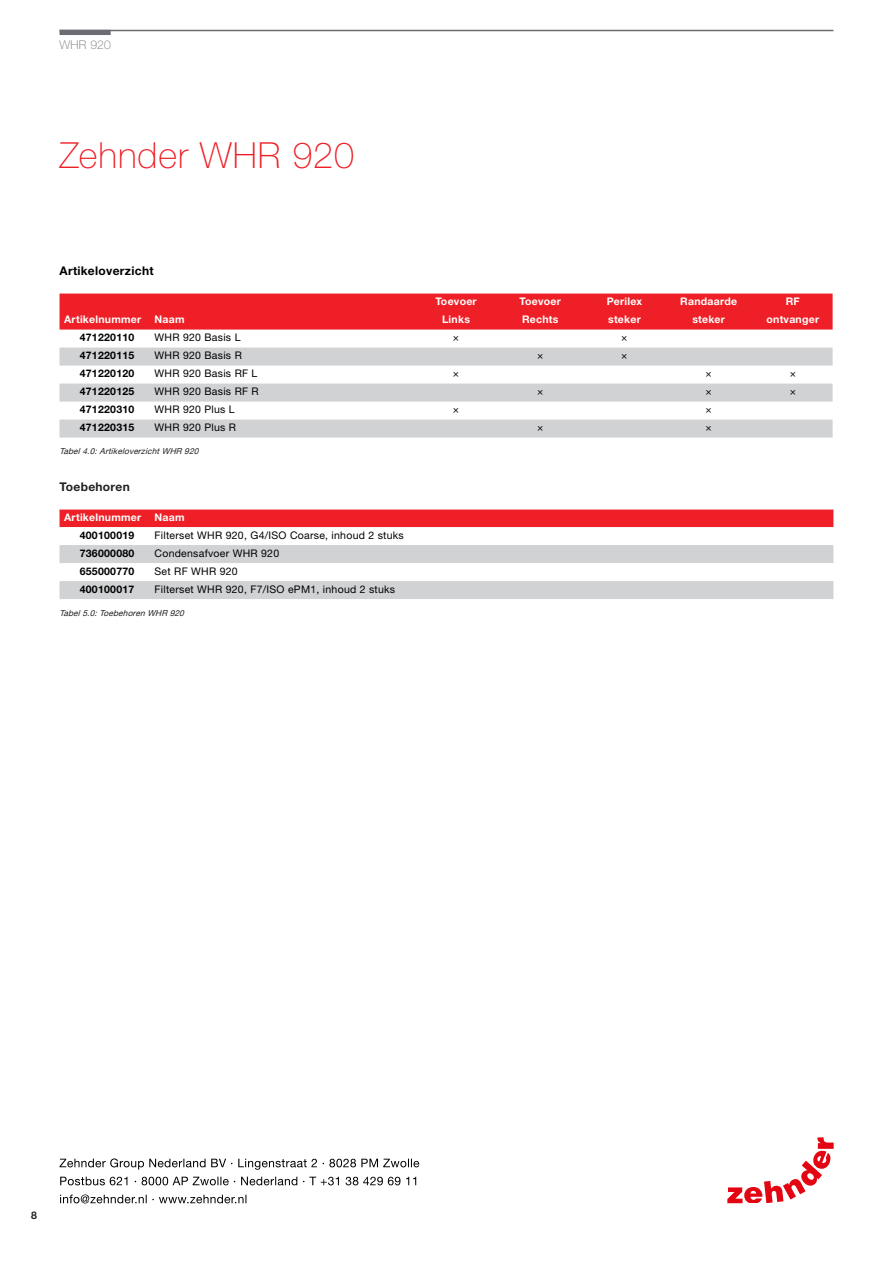
<style>
.page{position:relative;width:893px;height:1263px;background:#fff}
.page>*{position:absolute;margin:0;border:0;box-sizing:border-box;transform-origin:0 0}
.Subheadline{font:100 36px "Helvetica Neue LTW1 G";letter-spacing:.025em;color:#ee1f26}
.Subheadline-2{font:700 12px "Helvetica Neue LTW1 G";letter-spacing:.025em;color:#000}
.Subheadline-3{font:700 12px "Helvetica Neue LTW1 G";letter-spacing:.025em;color:#231f20}
.Kolumnentitel_8pt_re{font:100 12px "Helvetica Neue LTW1 G";letter-spacing:.025em;color:#6c6d70}
.Subheadline-4{font:10.5px "Helvetica Neuefor Zehnder";letter-spacing:.025em;color:#000}
.Subheadline-5{font:700 10.5px "Helvetica Neue LTW1 G";letter-spacing:.025em;color:#fff}
.Subheadline-6{font:700 10.5px "Helvetica Neue LTW1 G";letter-spacing:.025em;color:#000}
.t1{font:700 10.5px "Helvetica Neue LTW1 G";color:#231f20}
.Subheadline-7{font:italic 8.25px "Helvetica Neue";color:#231f20}
</style>
<div class="page">
<hr style="left:60px;top:30px;width:773px;height:1px;background:#6c6d70">
<div style="left:60px;top:30px;width:51px;height:5px;background:#6c6d70"></div>
<svg style="left:727px;top:1137px;width:106px;height:66px"></svg>
<svg style="left:60px;top:1194px;width:186px;height:9px"></svg>
<svg style="left:60px;top:1177px;width:356px;height:8px"></svg>
<svg style="left:60px;top:1158px;width:359px;height:12px"></svg>
<div style="left:60px;top:294px;width:773px;height:36px;background:#ee1f26"></div>
<svg style="left:60px;top:348px;width:773px;height:90px;fill:#d1d2d4"></svg>
<div style="left:60px;top:510px;width:773px;height:17px;background:#ee1f26"></div>
<svg style="left:60px;top:545px;width:773px;height:54px"></svg>
<p class="Kolumnentitel_8pt_re" style="left:60px;top:37px;width:53px">WHR 920</p>
<p class="Subheadline" style="left:60px;top:134px;width:296px">Zehnder WHR 920</p>
<p class="Subheadline-2" style="left:60px;top:263px;width:96px">Artikeloverzicht</p>
<p class="Subheadline-5" style="left:435px;top:295px;width:43px">Toevoer</p>
<p class="Subheadline-5" style="left:520px;top:295px;width:43px">Toevoer</p>
<p class="Subheadline-5" style="left:607px;top:295px;width:37px">Perilex</p>
<p class="Subheadline-5" style="left:680px;top:295px;width:58px">Randaarde</p>
<p class="Subheadline-5" style="left:786px;top:295px;width:16px">RF</p>
<p class="Subheadline-5" style="left:64px;top:313px;width:79px">Artikelnummer</p>
<p class="Subheadline-5" style="left:155px;top:313px;width:32px">Naam</p>
<p class="Subheadline-5" style="left:442px;top:313px;width:29px">Links</p>
<p class="Subheadline-5" style="left:522px;top:313px;width:38px">Rechts</p>
<p class="Subheadline-5" style="left:608px;top:313px;width:34px">steker</p>
<p class="Subheadline-5" style="left:692px;top:313px;width:34px">steker</p>
<p class="Subheadline-5" style="left:766px;top:313px;width:54px">ontvanger</p>
<p class="Subheadline-6" style="left:80px;top:331px;width:56px">471220110</p>
<p class="Subheadline-4" style="left:155px;top:331px;width:87px">WHR 920 Basis L</p>
<p class="Subheadline-4" style="left:453px;top:331px;width:8px">×</p>
<p class="Subheadline-4" style="left:621px;top:331px;width:8px">×</p>
<p class="Subheadline-6" style="left:80px;top:349px;width:56px">471220115</p>
<p class="Subheadline-4" style="left:155px;top:349px;width:89px">WHR 920 Basis R</p>
<p class="Subheadline-4" style="left:537px;top:349px;width:8px">×</p>
<p class="Subheadline-4" style="left:621px;top:349px;width:8px">×</p>
<p class="Subheadline-6" style="left:80px;top:367px;width:56px">471220120</p>
<p class="Subheadline-4" style="left:155px;top:367px;width:104px">WHR 920 Basis RF L</p>
<p class="Subheadline-4" style="left:453px;top:367px;width:8px">×</p>
<p class="Subheadline-4" style="left:705px;top:367px;width:8px">×</p>
<p class="Subheadline-4" style="left:790px;top:367px;width:8px">×</p>
<p class="Subheadline-6" style="left:80px;top:385px;width:56px">471220125</p>
<p class="Subheadline-4" style="left:155px;top:385px;width:106px">WHR 920 Basis RF R</p>
<p class="Subheadline-4" style="left:537px;top:385px;width:8px">×</p>
<p class="Subheadline-4" style="left:705px;top:385px;width:8px">×</p>
<p class="Subheadline-4" style="left:790px;top:385px;width:8px">×</p>
<p class="Subheadline-6" style="left:80px;top:403px;width:56px">471220310</p>
<p class="Subheadline-4" style="left:155px;top:403px;width:82px">WHR 920 Plus L</p>
<p class="Subheadline-4" style="left:453px;top:403px;width:8px">×</p>
<p class="Subheadline-4" style="left:705px;top:403px;width:8px">×</p>
<p class="Subheadline-6" style="left:80px;top:421px;width:56px">471220315</p>
<p class="Subheadline-4" style="left:155px;top:421px;width:83px">WHR 920 Plus R</p>
<p class="Subheadline-4" style="left:537px;top:421px;width:8px">×</p>
<p class="Subheadline-4" style="left:705px;top:421px;width:8px">×</p>
<p class="Subheadline-7" style="left:60px;top:447px;width:143px">Tabel4.0:ArtikeloverzichtWHR 920</p>
<p class="Subheadline-3" style="left:60px;top:480px;width:72px">Toebehoren</p>
<p class="Subheadline-5" style="left:64px;top:511px;width:79px">Artikelnummer</p>
<p class="Subheadline-5" style="left:155px;top:511px;width:32px">Naam</p>
<p class="Subheadline-6" style="left:80px;top:529px;width:56px">400100019</p>
<p class="Subheadline-4" style="left:155px;top:529px;width:251px">Filterset WHR 920, G4/ISO Coarse, inhoud 2 stuks</p>
<p class="Subheadline-6" style="left:80px;top:547px;width:56px">736000080</p>
<p class="Subheadline-4" style="left:155px;top:547px;width:126px">Condensafvoer WHR 920</p>
<p class="Subheadline-6" style="left:80px;top:565px;width:56px">655000770</p>
<p class="Subheadline-4" style="left:155px;top:565px;width:85px">Set RF WHR 920</p>
<p class="Subheadline-6" style="left:80px;top:583px;width:56px">400100017</p>
<p class="Subheadline-4" style="left:155px;top:583px;width:242px">Filterset WHR 920, F7/ISO ePM1, inhoud 2 stuks</p>
<p class="Subheadline-7" style="left:60px;top:609px;width:128px">Tabel5.0:Toebehoren WHR 920</p>
<p class="t1" style="left:31px;top:1209px;width:7px">8</p>
</div>
